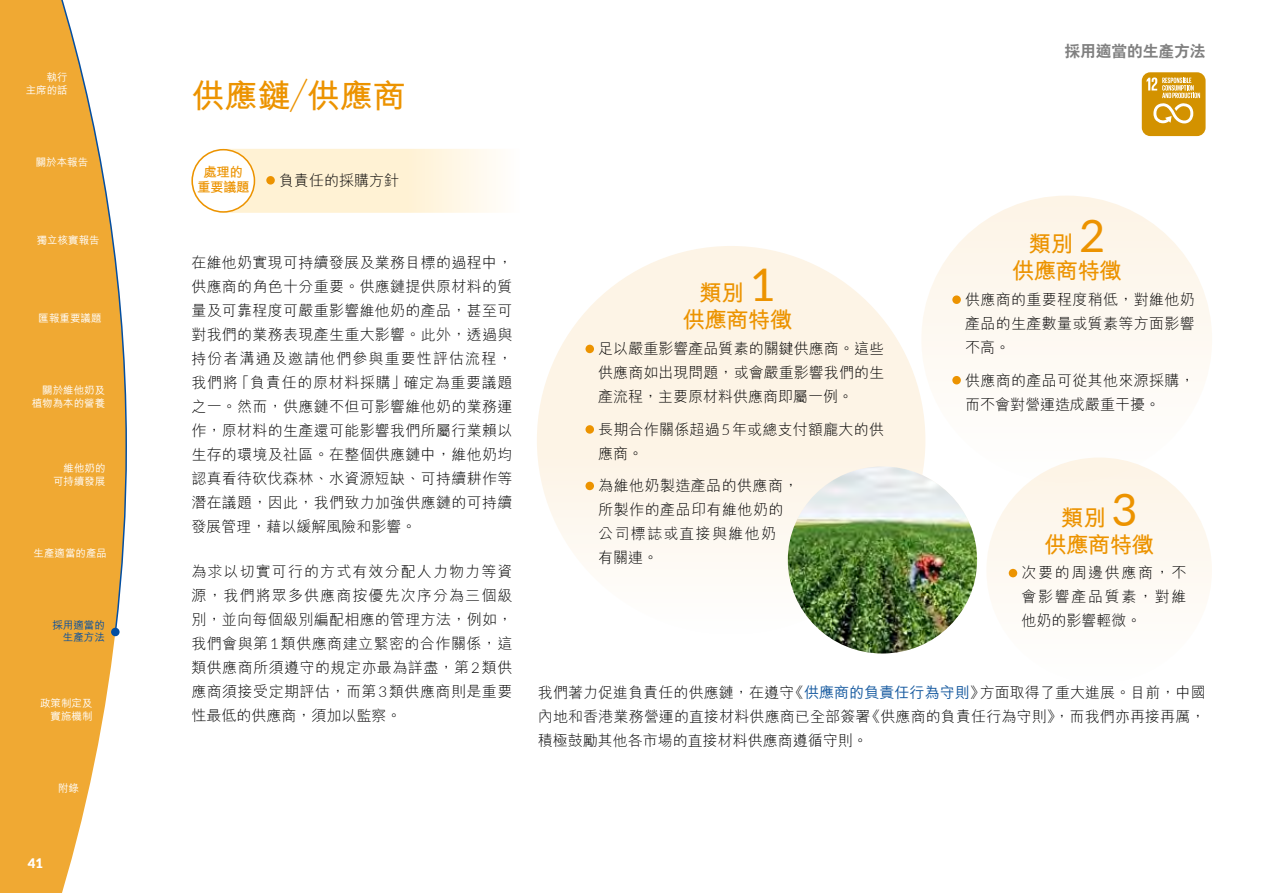
<style>
.page{position:relative;width:1263px;height:893px;background:#fff}
.page>*{position:absolute;margin:0;border:0;box-sizing:border-box;transform-origin:0 0}
.t1{font:700 33px "M Hei HK";color:#ec9300}
.t2{font:700 22.5px/27px "M Hei HK";letter-spacing:-.03em;color:#ec9300;text-align:center}
.t3{font:800 15.75px "C Hei 2 HK";letter-spacing:-.005em;color:#808080}
.t4{font:300 15px/24px "M Hei HK";letter-spacing:.015em;color:#000;text-align:justify}
.t5{font:700 13.5px/15px "M Hei HK";letter-spacing:-.04em;color:#ec9300;text-align:center}
.t6{font:900 13.2px "Lato";color:#fff}
.t7{font:500 10.5px/12.6px "M Hei HK";color:#fff;text-align:right}
.t8{font:500 10.5px/12.6px "M Hei HK";color:#034ea2;text-align:right}
.s1{font-family:"Lato"}
.s2{font-family:"Lato";font-weight:400;font-size:45px}
.s3{font-weight:500;color:#15599f}
</style>
<div class="page">
<svg style="left:0;top:0;width:117px;height:893px;background:#f2b651"></svg>
<div style="left:111px;top:628px;width:9px;height:8px;background:#034ea2;border-radius:50%"></div>
<svg style="left:35px;top:0;width:92px;height:633px"></svg>
<div style="left:537px;top:246px;width:388px;height:388px;background:#fdf4e6;border-radius:50%"></div>
<div style="left:585px;top:345px;width:9px;height:8px;background:#ec9300;border-radius:50%"></div>
<div style="left:585px;top:425px;width:9px;height:9px;background:#ec9300;border-radius:50%"></div>
<div style="left:585px;top:482px;width:9px;height:8px;background:#ec9300;border-radius:50%"></div>
<div style="left:986px;top:458px;width:226px;height:225px;background:#fef9f2;border-radius:50%"></div>
<div style="left:1009px;top:569px;width:8px;height:8px;background:#ec9300;border-radius:50%"></div>
<div style="left:921px;top:196px;width:291px;height:287px;background:#fdf9f2;border-radius:50%"></div>
<div style="left:952px;top:295px;width:9px;height:9px;background:#ec9300;border-radius:50%"></div>
<div style="left:952px;top:376px;width:9px;height:8px;background:#ec9300;border-radius:50%"></div>
<img style="left:788px;top:466px;width:189px;height:187px">
<div style="left:1142px;top:72px;width:63px;height:64px;background:#d39200;border-radius:9px"></div>
<svg style="left:1146px;top:77px;width:54px;height:47px"></svg>
<svg style="left:193px;top:149px;width:303px;height:64px;background:#fef3d9"></svg>
<div style="left:192px;top:150px;width:62px;height:62px;background:#fff;border-radius:50%"></div>
<div style="left:191px;top:149px;width:64px;height:64px;border:2px solid #ec9300;border-radius:50%"></div>
<div style="left:266px;top:176px;width:9px;height:9px;background:#ec9300;border-radius:50%"></div>
<p class="t7" style="left:26px;top:70px;width:43px">執行<br>主席的話</p>
<p class="t7" style="left:36px;top:155px;width:54px">關於本報告</p>
<p class="t7" style="left:37px;top:233px;width:65px">獨立核實報告</p>
<p class="t7" style="left:39px;top:311px;width:64px">匯報重要議題</p>
<p class="t7" style="left:32px;top:383px;width:75px">關於維他奶及植物為本的營養</p>
<p class="t7" style="left:53px;top:461px;width:54px">維他奶的可持續發展</p>
<p class="t7" style="left:34px;top:546px;width:75px">生產適當的產品</p>
<p class="t8" style="left:52px;top:618px;width:54px">採用適當的生產方法</p>
<p class="t7" style="left:40px;top:696px;width:54px">政策制定及實施機制</p>
<p class="t7" style="left:58px;top:781px;width:22px">附錄</p>
<p class="t6" style="left:28px;top:853px;width:17px">41</p>
<h1 class="t1" style="left:191px;top:72px;width:216px">供應鏈／供應商</h1>
<p class="t5" style="left:197px;top:164px;width:54px">處理的重要議題</p>
<p class="t4" style="left:279px;top:168px;width:122px">負責任的採購方針</p>
<p class="t4" style="left:191px;top:250px;width:323px">在維他奶實現可持續發展及業務目標的過程中，供應商的角色十分重要。供應鏈提供原材料的質量及可靠程度可嚴重影響維他奶的產品，甚至可對我們的業務表現產生重大影響。此外，透過與持份者溝通及邀請他們參與重要性評估流程，我們將「負責任的原材料採購」確定為重要議題之一。然而，供應鏈不但可影響維他奶的業務運作，原材料的生產還可能影響我們所屬行業賴以生存的環境及社區。在整個供應鏈中，維他奶均認真看待砍伐森林、水資源短缺、可持續耕作等潛在議題，因此，我們致力加強供應鏈的可持續發展管理，藉以緩解風險和影響。</p>
<p class="t4" style="left:191px;top:559px;width:323px">為求以切實可行的方式有效分配人力物力等資源，我們將眾多供應商按優先次序分為三個級別，並向每個級別編配相應的管理方法，例如，我們會與第<span class="s1">1</span>類供應商建立緊密的合作關係，這類供應商所須遵守的規定亦最為詳盡，第<span class="s1">2</span>類供應商須接受定期評估，而第<span class="s1">3</span>類供應商則是重要性最低的供應商，須加以監察。</p>
<h2 class="t2" style="left:682px;top:277px;width:111px">類別 <span class="s2">1<br></span>供應商特徵</h2>
<p class="t4" style="left:598px;top:336px;width:287px">足以嚴重影響產品質素的關鍵供應商。這些供應商如出現問題，或會嚴重影響我們的生產流程，主要原材料供應商即屬一例。</p>
<p class="t4" style="left:598px;top:417px;width:287px">長期合作關係超過<span class="s1">5</span>年或總支付額龐大的供應商。</p>
<p class="t4" style="left:598px;top:473px;width:202px;text-align:left">為維他奶製造產品的供應商，所製作的產品印有維他奶的公司標誌或直接與維他奶<br>有關連。</p>
<p class="t3" style="left:1064px;top:40px;width:143px">採用適當的生產方法</p>
<h2 class="t2" style="left:1012px;top:228px;width:111px">類別 <span class="s2">2<br></span>供應商特徵</h2>
<p class="t4" style="left:965px;top:287px;width:231px">供應商的重要程度稍低，對維他奶產品的生產數量或質素等方面影響不高。</p>
<p class="t4" style="left:965px;top:367px;width:231px">供應商的產品可從其他來源採購，而不會對營運造成嚴重干擾。</p>
<h2 class="t2" style="left:1044px;top:502px;width:111px">類別 <span class="s2">3<br></span>供應商特徵</h2>
<p class="t4" style="left:1021px;top:560px;width:166px">次要的周邊供應商，不會影響產品質素，對維他奶的影響輕微。</p>
<p class="t4" style="left:538px;top:680px;width:669px">我們著力促進負責任的供應鏈，在遵守《<span class="s3">供應商的負責任行為守則</span>》方面取得了重大進展。目前，中國內地和香港業務營運的直接材料供應商已全部簽署《供應商的負責任行為守則》，而我們亦再接再厲，積極鼓勵其他各市場的直接材料供應商遵循守則。</p>
</div>
